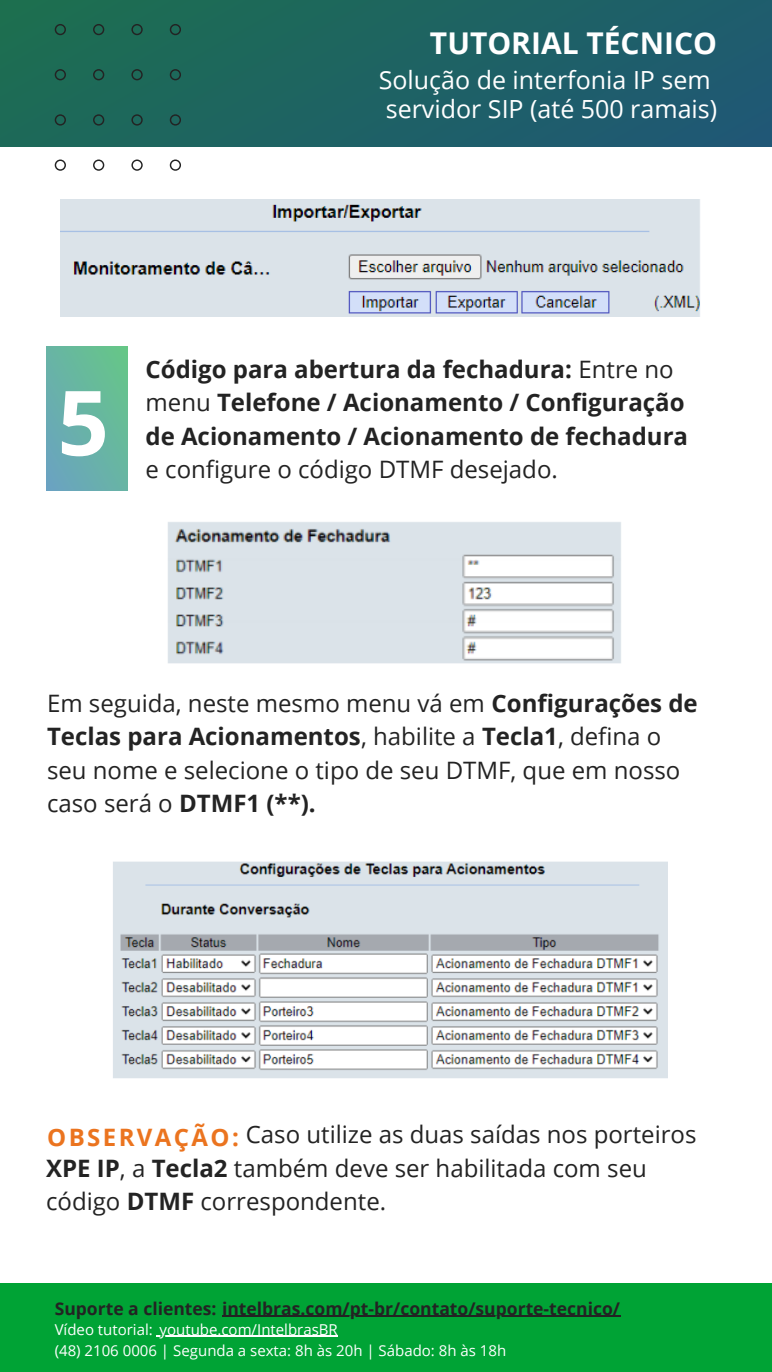
<style>
.page{position:relative;width:772px;height:1372px;background:#fff}
.page>*{position:absolute;margin:0;border:0;box-sizing:border-box;transform-origin:0 0}
.t1{font:700 90px "Open Sans";color:#fff}
.t2{font:700 30px "Open Sans";color:#fff}
.t3{font:25px/28.5px "Open Sans";color:#fff}
.t4{font:24px/33.4px "Open Sans";color:#232323}
.t5{font:700 24px/33.4px "Open Sans";color:#232323}
.t6{font:700 24px "Open Sans";letter-spacing:.1em;color:#eb741f}
.t7{font:700 17.5px "Open Sans";color:#232323}
.t8{font:15px "Open Sans";color:#fff}
.s1{font-weight:400}
.s2{font-weight:700}
</style>
<div class="page">
<div style="left:0;top:0;width:771px;height:146px;background:linear-gradient(to right,#1d6e51,#1f5972)"></div>
<svg style="left:55px;top:24px;width:126px;height:147px;background:#3f7d6f"></svg>
<div style="left:0;top:1283px;width:771px;height:89px;background:#00a335"></div>
<svg style="left:46px;top:347px;width:81px;height:144px;background:#67b4a4"></svg>
<img style="left:168px;top:522px;width:453px;height:142px">
<img style="left:113px;top:861px;width:555px;height:217px">
<img style="left:60px;top:199px;width:640px;height:117px">
<hr style="left:222px;top:1315px;width:398px;height:2px;background:#232323">
<hr style="left:159px;top:1335px;width:179px;height:2px;background:#fff">
<p class="t2" style="left:430px;top:22px;width:288px">TUTORIAL TÉCNICO</p>
<p class="t3" style="left:378px;top:66px;width:340px">Solução de interfonia IP sem servidor SIP (até 500 ramais)</p>
<p class="t1" style="left:57px;top:359px;width:53px">5</p>
<p class="t5" style="left:145px;top:352px;width:544px">Código para abertura da fechadura: <span class="s1">Entre no menu</span> Telefone / Acionamento / Configuração de Acionamento / Acionamento de fechadura</p>
<p class="t4" style="left:145px;top:452px;width:414px">e configure o código DTMF desejado.</p>
<h3 class="t4" style="left:47px;top:686px;width:652px">Em seguida, neste mesmo menu vá em <span class="s2">Configurações de Teclas para Acionamentos</span>, habilite a <span class="s2">Tecla1</span>, defina o seu nome e selecione o tipo de seu DTMF, que em nosso caso será o <span class="s2">DTMF1 (**).</span></h3>
<h4 class="t6" style="left:47px;top:1120px;width:193px">OBSERVAÇÃO:</h4>
<h4 class="t4" style="left:46px;top:1117px;width:651px;text-indent:199px">Caso utilize as duas saídas nos porteiros<br><span class="s2">XPE IP</span>, a <span class="s2">Tecla2</span> também deve ser habilitada com seu código <span class="s2">DTMF</span> correspondente.</h4>
<p class="t7" style="left:55px;top:1296px;width:566px">Suporte a clientes: intelbras.com/pt-br/contato/suporte-tecnico/</p>
<h3 class="t8" style="left:55px;top:1318px;width:284px">Vídeo tutorial: youtube.com/IntelbrasBR</h3>
<p class="t8" style="left:55px;top:1339px;width:453px">(48) 2106 0006 | Segunda a sexta: 8h às 20h | Sábado: 8h às 18h</p>
</div>
